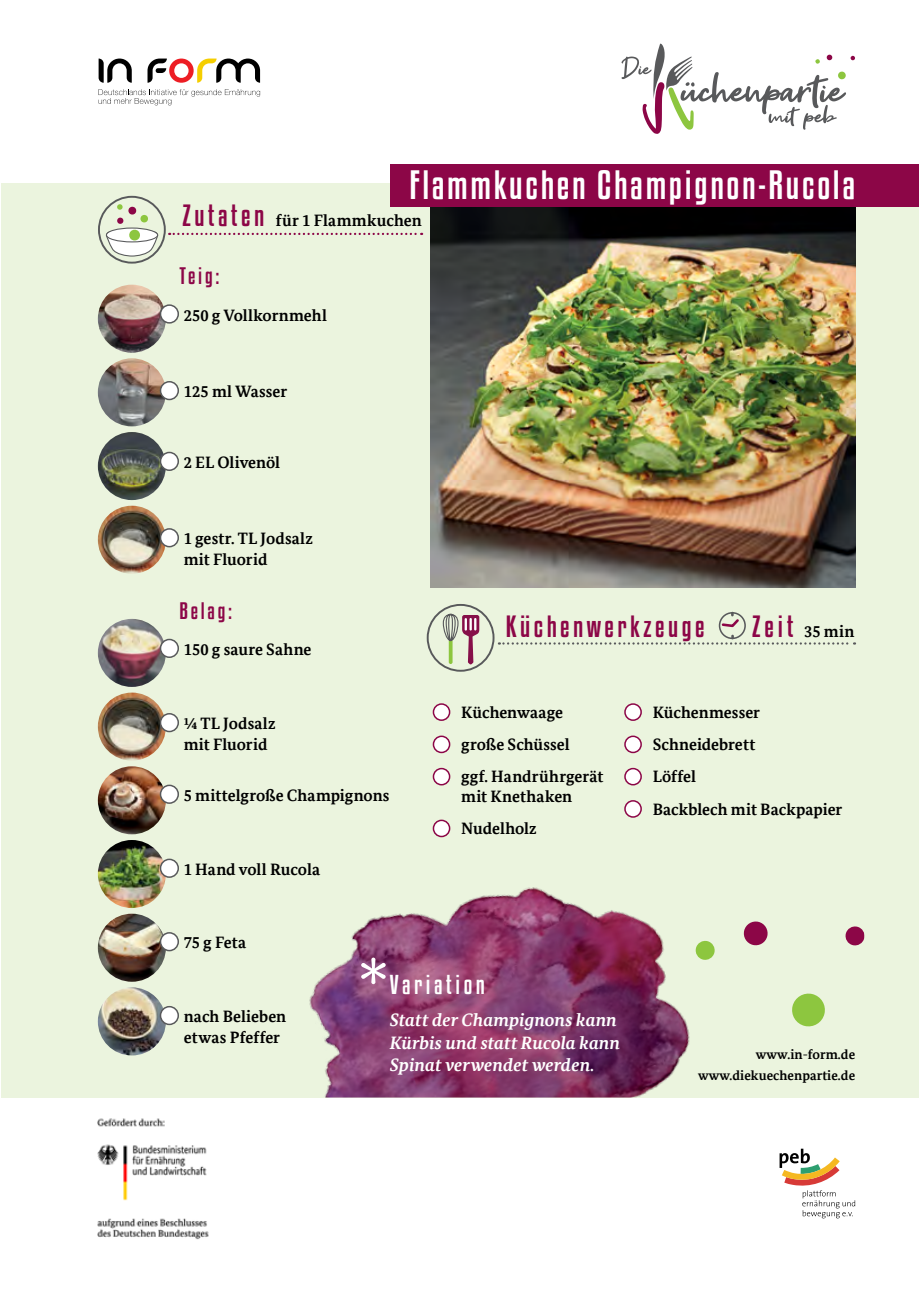
<style>
.page{position:relative;width:919px;height:1289px;background:#fff}
.page>*{position:absolute;margin:0;border:0;box-sizing:border-box;transform-origin:0 0}
.t1{font:84.3px "Gotham Rounded";color:#fff}
.t2{font:36px "Kenyan Coffee Rg";letter-spacing:.075em;color:#fff}
.t3{font:27px "Kenyan Coffee Rg";letter-spacing:.13em;color:#8c0647}
.t4{font:24px "Kenyan Coffee Rg";letter-spacing:.15em;color:#fff}
.t5{font:21px "Kenyan Coffee Rg";letter-spacing:.13em;color:#8c0647}
.t6{font:italic 700 18px/22.5px "Bundes Serif Office";color:#fff}
.t7{font:700 16.5px/21px "Bundes Serif Office";letter-spacing:.005em;color:#000}
.t8{font:700 13.5px "Bundes Serif Office";letter-spacing:.005em;color:#000}
.s1{font-family:"Kenyan Coffee Rg";font-weight:400;font-size:27px;color:#8c0647}
</style>
<div class="page">
<div style="left:1px;top:183px;width:917px;height:914px;background:#ebf4de"></div>
<img style="left:309px;top:887px;width:372px;height:210px">
<svg style="left:147px;top:59px;width:113px;height:24px"></svg>
<svg style="left:99px;top:59px;width:33px;height:24px"></svg>
<svg style="left:98px;top:89px;width:162px;height:16px"></svg>
<svg style="left:779px;top:1148px;width:76px;height:70px"></svg>
<svg style="left:621px;top:44px;width:234px;height:90px"></svg>
<img style="left:431px;top:207px;width:424px;height:380px">
<div style="left:433px;top:704px;width:16px;height:16px;background:#fff;border-radius:50%"></div>
<div style="left:432px;top:703px;width:18px;height:18px;border:2px solid #8c0647;border-radius:50%"></div>
<div style="left:433px;top:736px;width:16px;height:16px;background:#fff;border-radius:50%"></div>
<div style="left:432px;top:735px;width:18px;height:18px;border:2px solid #8c0647;border-radius:50%"></div>
<div style="left:433px;top:768px;width:16px;height:16px;background:#fff;border-radius:50%"></div>
<div style="left:432px;top:767px;width:18px;height:18px;border:2px solid #8c0647;border-radius:50%"></div>
<div style="left:433px;top:820px;width:16px;height:16px;background:#fff;border-radius:50%"></div>
<div style="left:432px;top:819px;width:18px;height:18px;border:2px solid #8c0647;border-radius:50%"></div>
<img style="left:98px;top:840px;width:68px;height:68px;border-radius:34px">
<div style="left:625px;top:704px;width:16px;height:16px;background:#fff;border-radius:50%"></div>
<div style="left:624px;top:703px;width:17px;height:18px;border:2px solid #8c0647;border-radius:50%"></div>
<div style="left:625px;top:736px;width:16px;height:16px;background:#fff;border-radius:50%"></div>
<div style="left:624px;top:735px;width:17px;height:18px;border:2px solid #8c0647;border-radius:50%"></div>
<div style="left:625px;top:768px;width:16px;height:16px;background:#fff;border-radius:50%"></div>
<div style="left:624px;top:767px;width:17px;height:18px;border:2px solid #8c0647;border-radius:50%"></div>
<div style="left:625px;top:800px;width:16px;height:17px;background:#fff;border-radius:50%"></div>
<div style="left:624px;top:800px;width:17px;height:17px;border:2px solid #8c0647;border-radius:50%"></div>
<svg style="left:743px;top:921px;width:25px;height:25px"></svg>
<svg style="left:792px;top:993px;width:33px;height:34px"></svg>
<svg style="left:695px;top:940px;width:20px;height:20px"></svg>
<svg style="left:845px;top:926px;width:19px;height:20px"></svg>
<svg style="left:598px;top:995px;width:92px;height:62px;background:#713a62"></svg>
<div style="left:160px;top:859px;width:18px;height:18px;background:#fff;border-radius:50%"></div>
<div style="left:160px;top:858px;width:19px;height:19px;border:2px solid #58595b;border-radius:50%"></div>
<svg style="left:169px;top:233px;width:253px;height:2px"></svg>
<div style="left:718px;top:612px;width:27px;height:27px;border:2px solid #58595b;border-radius:50%"></div>
<svg style="left:720px;top:613px;width:21px;height:15px"></svg>
<svg style="left:499px;top:636px;width:356px;height:8px"></svg>
<div style="left:98px;top:196px;width:68px;height:67px;border:2px solid #58595b;border-radius:50%"></div>
<svg style="left:105px;top:204px;width:54px;height:53px"></svg>
<div style="left:426px;top:604px;width:68px;height:67px;border:2px solid #58595b;border-radius:50%"></div>
<svg style="left:442px;top:613px;width:37px;height:51px"></svg>
<div style="left:390px;top:164px;width:528px;height:43px;background:#8c0647"></div>
<img style="left:98px;top:285px;width:68px;height:68px;border-radius:34px">
<div style="left:160px;top:305px;width:18px;height:18px;background:#fff;border-radius:50%"></div>
<div style="left:160px;top:304px;width:19px;height:19px;border:2px solid #58595b;border-radius:50%"></div>
<img style="left:98px;top:766px;width:68px;height:68px;border-radius:34px">
<div style="left:160px;top:785px;width:18px;height:18px;background:#fff;border-radius:50%"></div>
<div style="left:160px;top:784px;width:19px;height:19px;border:2px solid #58595b;border-radius:50%"></div>
<img style="left:98px;top:432px;width:68px;height:68px;border-radius:34px">
<img style="left:98px;top:619px;width:68px;height:68px;border-radius:34px">
<div style="left:160px;top:639px;width:18px;height:18px;background:#fff;border-radius:50%"></div>
<div style="left:160px;top:638px;width:19px;height:20px;border:2px solid #58595b;border-radius:50%"></div>
<img style="left:98px;top:913px;width:68px;height:68px;border-radius:34px">
<div style="left:160px;top:932px;width:18px;height:18px;background:#fff;border-radius:50%"></div>
<div style="left:160px;top:932px;width:19px;height:19px;border:2px solid #58595b;border-radius:50%"></div>
<img style="left:98px;top:987px;width:68px;height:68px;border-radius:34px">
<div style="left:160px;top:1006px;width:18px;height:18px;background:#fff;border-radius:50%"></div>
<div style="left:160px;top:1005px;width:19px;height:20px;border:2px solid #58595b;border-radius:50%"></div>
<img style="left:98px;top:358px;width:68px;height:68px;border-radius:34px">
<img style="left:98px;top:505px;width:68px;height:68px;border-radius:34px">
<div style="left:160px;top:382px;width:18px;height:17px;background:#fff;border-radius:50%"></div>
<div style="left:160px;top:381px;width:19px;height:19px;border:2px solid #58595b;border-radius:50%"></div>
<div style="left:160px;top:452px;width:18px;height:18px;background:#fff;border-radius:50%"></div>
<div style="left:160px;top:452px;width:19px;height:19px;border:2px solid #58595b;border-radius:50%"></div>
<img style="left:98px;top:692px;width:68px;height:68px;border-radius:34px">
<div style="left:160px;top:529px;width:18px;height:17px;background:#fff;border-radius:50%"></div>
<div style="left:160px;top:528px;width:19px;height:19px;border:2px solid #58595b;border-radius:50%"></div>
<div style="left:160px;top:713px;width:18px;height:18px;background:#fff;border-radius:50%"></div>
<div style="left:160px;top:713px;width:19px;height:19px;border:2px solid #58595b;border-radius:50%"></div>
<img style="left:98px;top:1118px;width:111px;height:122px">
<p class="t2" style="left:409px;top:160px;width:447px">Flammkuchen Champignon-Rucola</p>
<p class="t7" style="left:182px;top:210px;width:240px"><span class="s1">Zutaten</span> für 1 Flammkuchen</p>
<p class="t5" style="left:179px;top:261px;width:41px">Teig:</p>
<p class="t7" style="left:184px;top:304px;width:145px">250 g Vollkornmehl</p>
<p class="t7" style="left:184px;top:381px;width:105px">125 ml Wasser</p>
<p class="t7" style="left:184px;top:452px;width:98px">2 EL Olivenöl</p>
<p class="t7" style="left:184px;top:528px;width:131px">1 gestr. TL Jodsalz mit Fluorid</p>
<p class="t5" style="left:179px;top:596px;width:54px">Belag:</p>
<p class="t7" style="left:184px;top:638px;width:129px">150 g saure Sahne</p>
<p class="t7" style="left:184px;top:713px;width:93px">¼ TL Jodsalz mit Fluorid</p>
<p class="t7" style="left:184px;top:784px;width:207px">5 mittelgroße Champignons</p>
<p class="t7" style="left:184px;top:858px;width:138px">1 Hand voll Rucola</p>
<p class="t7" style="left:184px;top:932px;width:64px">75 g Feta</p>
<p class="t3" style="left:506px;top:607px;width:200px">Küchenwerkzeuge</p>
<p class="t7" style="left:752px;top:620px;width:104px"><span class="s1">Zeit</span> 35 min</p>
<p class="t7" style="left:461px;top:701px;width:103px">Küchenwaage</p>
<p class="t7" style="left:461px;top:734px;width:110px">große Schüssel</p>
<p class="t7" style="left:461px;top:767px;width:144px;line-height:19.5px">ggf. Handrührgerät mit Knethaken</p>
<p class="t7" style="left:461px;top:818px;width:77px">Nudelholz</p>
<p class="t7" style="left:652px;top:701px;width:109px">Küchenmesser</p>
<p class="t7" style="left:652px;top:734px;width:104px">Schneidebrett</p>
<p class="t7" style="left:652px;top:766px;width:45px">Löffel</p>
<p class="t7" style="left:652px;top:798px;width:191px">Backblech mit Backpapier</p>
<p class="t7" style="left:184px;top:1005px;width:104px">nach Belieben etwas Pfeffer</p>
<p class="t1" style="left:355px;top:929px;width:38px">*</p>
<p class="t4" style="left:390px;top:968px;width:96px">Variation</p>
<p class="t6" style="left:390px;top:1008px;width:232px">Statt der Champignons kann<br>Kürbis und statt Rucola kann<br>Spinat verwendet werden.</p>
<p class="t8" style="left:755px;top:1045px;width:101px">www.in-form.de</p>
<p class="t8" style="left:698px;top:1066px;width:159px">www.diekuechenpartie.de</p>
</div>
